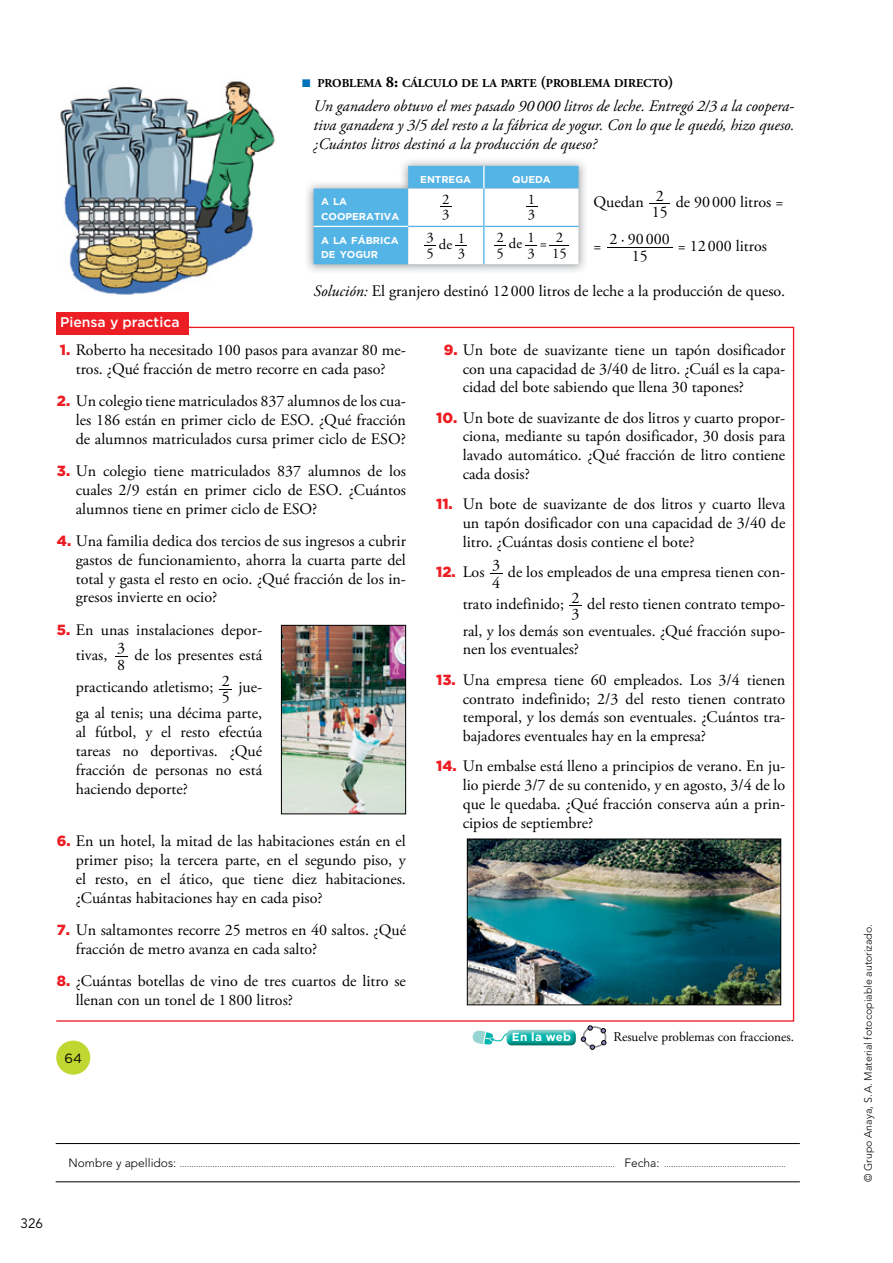
<style>
.page{position:relative;width:893px;height:1263px;background:#fff}
.page>*{position:absolute;margin:0;border:0;box-sizing:border-box;transform-origin:0 0}
.t1{font:16.05px/18.9px "Adobe Garamond Pro";color:#000;text-align:justify}
.t2{font:italic 16.05px/18.8px "Adobe Garamond Pro";color:#000;text-align:justify}
.t3{font:14.7px "Adobe Garamond Pro";color:#000}
.t4{font:900 14.7px "Gotham";color:#ed1d24}
.t5{font:500 13.95px "Gotham";color:#fff}
.t6{font:13.5px "Avenir LT Std";color:#000}
.t7{font:13.35px "Adobe Garamond Pro";color:#000}
.t8{font:13.35px "Gotham";color:#000}
.t9{font:700 12px "Adobe Garamond Pro";color:#000}
.t10{font:700 11.7px "Gotham";letter-spacing:.02em;color:#fff}
.t11{font:300 10.5px "Avenir LT Std";color:#000}
.t12{font:700 10.05px/14.7px "Gotham";color:#fff}
.t13{font:300 9px "Avenir LT Std";color:#000}
.s1{color:#0072bc}
.s2{font-size:16.05px}
.s3{font-style:italic}
.s4{font-family:"Gotham";font-weight:900;font-size:14.7px;color:#ed1d24}
.s5{font-family:"Adobe Garamond Pro";font-weight:400;font-size:16.05px;color:#000}
.s6{font-size:12px}
</style>
<div class="page">
<hr style="left:56px;top:1143px;width:744px;height:1px;background:#000">
<hr style="left:56px;top:1181px;width:744px;height:1px;background:#000">
<div style="left:56px;top:1040px;width:34px;height:35px;background:#bfd730;border-radius:50%"></div>
<hr style="left:607px;top:247px;width:65px;height:1px;background:#000">
<img style="left:307px;top:160px;width:278px;height:112px">
<svg style="left:314px;top:166px;width:264px;height:98px"></svg>
<img style="left:60px;top:81px;width:215px;height:214px">
<svg style="left:219px;top:689px;width:13px;height:1px"></svg>
<img style="left:283px;top:627px;width:121px;height:185px">
<div style="left:281px;top:625px;width:125px;height:189px;border:1px solid #000"></div>
<svg style="left:490px;top:573px;width:13px;height:1px"></svg>
<svg style="left:569px;top:605px;width:13px;height:1px"></svg>
<img style="left:469px;top:841px;width:310px;height:162px">
<div style="left:467px;top:839px;width:314px;height:166px;border:1px solid #000"></div>
<div style="left:56px;top:312px;width:133px;height:22px;background:#ed1d24"></div>
<img style="left:510px;top:1045px;width:62px;height:1px">
<img style="left:514px;top:1030px;width:62px;height:15px">
<svg style="left:472px;top:1030px;width:42px;height:15px"></svg>
<div style="left:583px;top:1026px;width:23px;height:22px;border:2px solid #939598;border-radius:50%"></div>
<svg style="left:588px;top:1025px;width:5px;height:5px"></svg>
<svg style="left:601px;top:1028px;width:5px;height:5px"></svg>
<svg style="left:601px;top:1040px;width:5px;height:5px"></svg>
<svg style="left:581px;top:1037px;width:14px;height:13px"></svg>
<p class="t9" style="left:302px;top:76px;width:373px"><span class="s1">■</span> PROBLEMA <span class="s2">8:</span> CÁLCULO DE LA PARTE <span class="s2">(</span>PROBLEMA DIRECTO<span class="s2">)</span></p>
<p class="t2" style="left:314px;top:97px;width:482px">Un ganadero obtuvo el mes pasado 90 000 litros de leche. Entregó 2/3 a la coopera&shy;tiva ganadera y 3/5 del resto a la fábrica de yogur. Con lo que le quedó, hizo queso. ¿Cuántos litros destinó a la producción de queso?</p>
<p class="t12" style="left:420px;top:172px;width:52px">ENTREGA</p>
<p class="t12" style="left:512px;top:172px;width:40px">QUEDA</p>
<p class="t3" style="left:442px;top:190px;width:9px">2</p>
<p class="t12" style="left:321px;top:194px;width:80px">A LA<br>COOPERATIVA</p>
<p class="t3" style="left:442px;top:206px;width:9px">3</p>
<p class="t3" style="left:528px;top:190px;width:9px">1</p>
<p class="t3" style="left:528px;top:206px;width:9px">3</p>
<p class="t1" style="left:594px;top:193px;width:52px">Quedan</p>
<p class="t1" style="left:656px;top:193px;width:129px">2 de 90 000 litros =</p>
<p class="t1" style="left:652px;top:203px;width:18px">15</p>
<p class="t5" style="left:60px;top:313px;width:121px">Piensa y practica</p>
<p class="t3" style="left:426px;top:235px;width:27px">3 de</p>
<p class="t3" style="left:496px;top:229px;width:9px">2</p>
<p class="t3" style="left:556px;top:229px;width:9px">2</p>
<p class="t3" style="left:528px;top:229px;width:9px">1</p>
<p class="t1" style="left:609px;top:237px;width:159px">2 90 000 = 12 000 litros</p>
<p class="t3" style="left:458px;top:229px;width:9px">1</p>
<p class="t12" style="left:321px;top:233px;width:79px">A LA FÁBRICA<br>DE YOGUR</p>
<p class="t3" style="left:509px;top:235px;width:40px">de =</p>
<p class="t1" style="left:314px;top:282px;width:473px"><span class="s3">Solución:</span> El granjero destinó 12 000 litros de leche a la producción de queso.</p>
<p class="t1" style="left:594px;top:233px;width:33px">= ·</p>
<p class="t3" style="left:496px;top:244px;width:9px">5</p>
<p class="t3" style="left:552px;top:244px;width:16px">15</p>
<p class="t3" style="left:528px;top:244px;width:9px">3</p>
<p class="t3" style="left:426px;top:245px;width:9px">5</p>
<p class="t3" style="left:458px;top:245px;width:9px">3</p>
<p class="t1" style="left:632px;top:247px;width:18px">15</p>
<p class="t1" style="left:60px;top:341px;width:348px;text-align:center"><span class="s4">1.</span> Roberto ha necesitado 100 pasos para avanzar 80 me&shy;tros. ¿Qué fracción de metro recorre en cada paso?</p>
<p class="t1" style="left:76px;top:392px;width:332px;text-indent:-19px"><span class="s4">2.</span> Un colegio tiene matriculados 837 alumnos de los cua&shy;les 186 están en primer ciclo de ESO. ¿Qué fracción de alumnos matriculados cursa primer ciclo de ESO?</p>
<p class="t1" style="left:76px;top:462px;width:332px;text-indent:-19px"><span class="s4">3.</span> Un colegio tiene matriculados 837 alumnos de los cuales 2/9 están en primer ciclo de ESO. ¿Cuántos alumnos tiene en primer ciclo de ESO?</p>
<p class="t1" style="left:76px;top:532px;width:332px;text-indent:-19px"><span class="s4">4.</span> Una familia dedica dos tercios de sus ingresos a cubrir gastos de funcionamiento, ahorra la cuarta parte del total y gasta el resto en ocio. ¿Qué fracción de los in&shy;gresos invierte en ocio?</p>
<p class="t1" style="left:76px;top:617px;width:188px;line-height:25.5px;text-indent:-19px"><span class="s4">5.</span> En unas instalaciones depor&shy;tivas,</p>
<p class="t1" style="left:117px;top:656px;width:10px">8</p>
<p class="t1" style="left:76px;top:639px;width:188px;line-height:32.2px;text-indent:41px">3 de los presentes está practicando atletismo;</p>
<p class="t1" style="left:76px;top:675px;width:188px;line-height:25.5px;text-align:right">2 jue-<br>ga al tenis; una décima parte,</p>
<p class="t1" style="left:76px;top:723px;width:188px">al fútbol, y el resto efectúa tareas no deportivas. ¿Qué fracción de personas no está haciendo deporte?</p>
<p class="t1" style="left:76px;top:832px;width:332px;text-indent:-19px"><span class="s4">6.</span> En un hotel, la mitad de las habitaciones están en el primer piso; la tercera parte, en el segundo piso, y el resto, en el ático, que tiene diez habitaciones. ¿Cuántas habitaciones hay en cada piso?</p>
<p class="t1" style="left:76px;top:921px;width:332px;text-indent:-19px"><span class="s4">7.</span> Un saltamontes recorre 25 metros en 40 saltos. ¿Qué fracción de metro avanza en cada salto?</p>
<p class="t1" style="left:76px;top:972px;width:332px;text-indent:-19px"><span class="s4">8.</span> ¿Cuántas botellas de vino de tres cuartos de litro se llenan con un tonel de 1 800 litros?</p>
<p class="t1" style="left:222px;top:688px;width:10px">5</p>
<p class="t8" style="left:64px;top:1049px;width:19px">64</p>
<p class="t1" style="left:463px;top:341px;width:324px;text-indent:-19px"><span class="s4">9.</span> Un bote de suavizante tiene un tapón dosificador con una capacidad de 3/40 de litro. ¿Cuál es la capa&shy;cidad del bote sabiendo que llena 30 tapones?</p>
<p class="t1" style="left:463px;top:409px;width:324px;text-indent:-26px"><span class="s4">10.</span> Un bote de suavizante de dos litros y cuarto propor&shy;ciona, mediante su tapón dosificador, 30 dosis para lavado automático. ¿Qué fracción de litro contiene cada dosis?</p>
<p class="t1" style="left:463px;top:495px;width:324px;text-indent:-26px"><span class="s4">11.</span> Un bote de suavizante de dos litros y cuarto lleva un tapón dosificador con una capacidad de 3/40 de litro. ¿Cuántas dosis contiene el bote?</p>
<p class="t4" style="left:436px;top:562px;width:50px">12. <span class="s5">Los</span></p>
<p class="t1" style="left:492px;top:574px;width:10px">4</p>
<p class="t1" style="left:463px;top:556px;width:324px;line-height:32.1px;text-indent:30px">3 de los empleados de una empresa tienen con&shy;trato indefinido;</p>
<p class="t1" style="left:572px;top:605px;width:10px">3</p>
<p class="t1" style="left:463px;top:591px;width:324px;line-height:26.7px;text-align:right">2 del resto tienen contrato tempo-<br>ral, y los demás son eventuales. ¿Qué fracción supo-</p>
<p class="t1" style="left:463px;top:640px;width:118px">nen los eventuales?</p>
<p class="t1" style="left:463px;top:671px;width:324px;text-indent:-26px"><span class="s4">13.</span> Una empresa tiene 60 empleados. Los 3/4 tienen contrato indefinido; 2/3 del resto tienen contrato temporal, y los demás son eventuales. ¿Cuántos tra&shy;bajadores eventuales hay en la empresa?</p>
<p class="t1" style="left:463px;top:757px;width:324px;text-indent:-26px"><span class="s4">14.</span> Un embalse está lleno a principios de verano. En ju&shy;lio pierde 3/7 de su contenido, y en agosto, 3/4 de lo que le quedaba. ¿Qué fracción conserva aún a prin&shy;cipios de septiembre?</p>
<p class="t10" style="left:512px;top:1029px;width:61px">En la web</p>
<p class="t7" style="left:614px;top:1028px;width:182px">Resuelve problemas con fracciones.</p>
<p class="t6" style="left:21px;top:1215px;width:24px">326</p>
<p class="t13" style="left:68px;top:1158px;width:719px"><span class="s6">Nombre y apellidos:</span> .......................................................................................................................................................................................... <span class="s6">Fecha:</span> ....................................................</p>
<p class="t11" style="left:862px;top:1182px;width:260px;rotate:-90deg">© Grupo Anaya, S.A. Material fotocopiable autorizado.</p>
</div>
